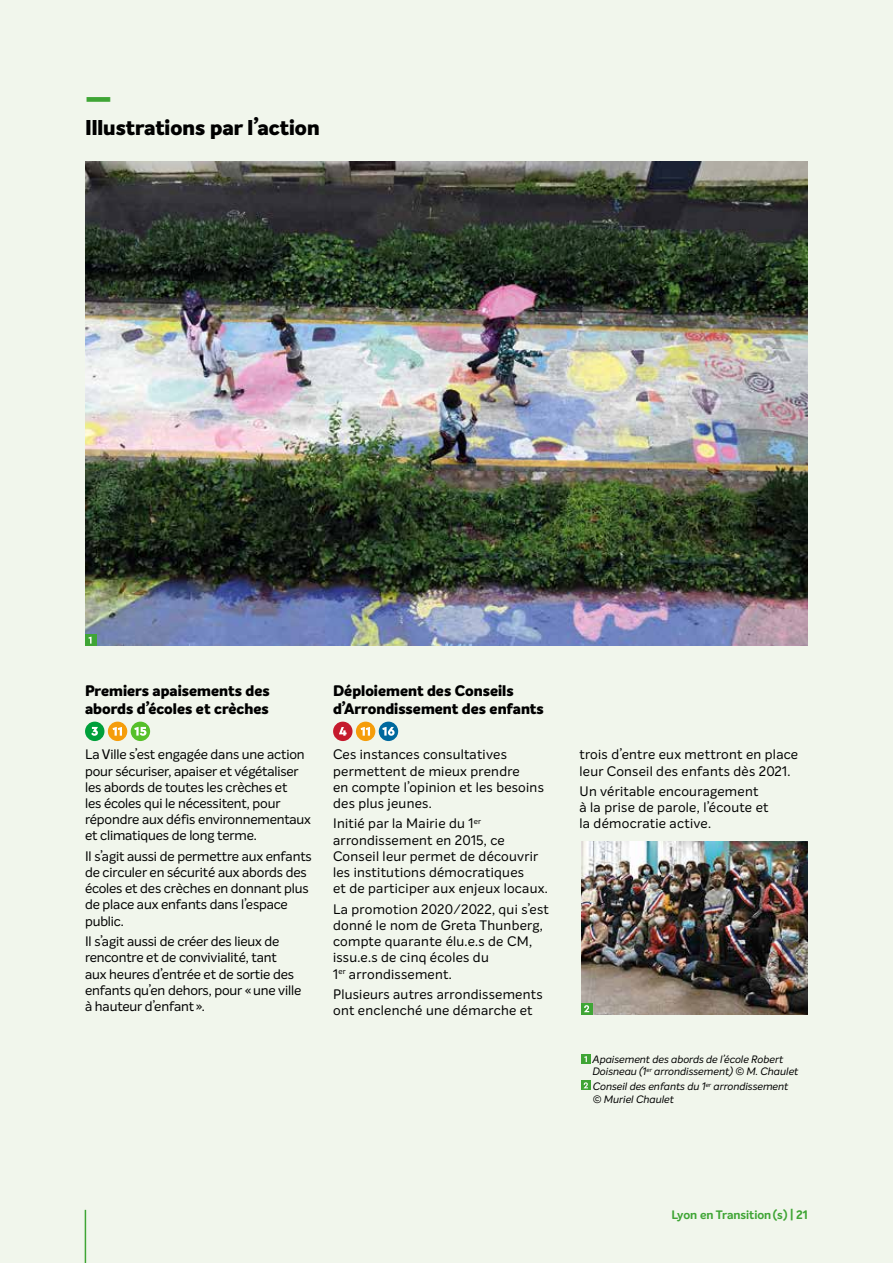
<style>
.page{position:relative;width:893px;height:1263px;background:#fff}
.page>*{position:absolute;margin:0;border:0;box-sizing:border-box;transform-origin:0 0}
.t1{font:800 31.5px "Intelo";color:#3fa535}
.t2{font:800 21px "Intelo";color:#000}
.t3{font:800 15px/18px "Intelo";color:#000}
.t4{font:13.5px/16.2px "Intelo";letter-spacing:.02em;color:#000}
.t5{font:13.5px/16.2px "Intelo";color:#000}
.t6{font:700 12px "Intelo";letter-spacing:-.01em;color:#3fa535}
.t7{font:italic 10.5px/12.6px "Intelo";color:#000}
</style>
<div class="page">
<div style="left:1px;top:0;width:892px;height:1263px;background:#f1f6ec"></div>
<hr style="left:85px;top:1210px;width:1px;height:53px;background:#3fa535">
<div style="left:131px;top:722px;width:19px;height:19px;background:#56c02a;border-radius:50%"></div>
<svg style="left:134px;top:727px;width:12px;height:9px"></svg>
<div style="left:108px;top:722px;width:19px;height:19px;background:#f59d0b;border-radius:50%"></div>
<svg style="left:113px;top:727px;width:9px;height:9px"></svg>
<div style="left:85px;top:722px;width:19px;height:19px;background:#00a03b;border-radius:50%"></div>
<svg style="left:91px;top:727px;width:7px;height:9px"></svg>
<div style="left:356px;top:722px;width:19px;height:19px;background:#f59d0b;border-radius:50%"></div>
<svg style="left:361px;top:727px;width:9px;height:9px"></svg>
<div style="left:379px;top:722px;width:19px;height:19px;background:#00699e;border-radius:50%"></div>
<svg style="left:382px;top:727px;width:13px;height:9px"></svg>
<div style="left:333px;top:722px;width:19px;height:19px;background:#c51a2d;border-radius:50%"></div>
<svg style="left:339px;top:727px;width:8px;height:9px"></svg>
<div style="left:581px;top:1054px;width:10px;height:10px;background:#3fa535"></div>
<svg style="left:584px;top:1056px;width:3px;height:6px"></svg>
<svg style="left:581px;top:1081px;width:10px;height:9px"></svg>
<svg style="left:584px;top:1082px;width:4px;height:6px"></svg>
<img style="left:85px;top:162px;width:723px;height:484px">
<div style="left:85px;top:635px;width:11px;height:11px;background:#3fa535"></div>
<svg style="left:88px;top:637px;width:4px;height:7px"></svg>
<img style="left:581px;top:842px;width:227px;height:172px">
<div style="left:581px;top:1003px;width:11px;height:11px;background:#3fa535"></div>
<svg style="left:584px;top:1005px;width:5px;height:7px"></svg>
<h1 class="t1" style="left:85px;top:78px;width:28px">—</h1>
<h2 class="t2" style="left:85px;top:114px;width:236px">Illustrations par l’action</h2>
<p class="t3" style="left:85px;top:682px;width:186px">Premiers apaisements des abords d’écoles et crèches</p>
<p class="t5" style="left:85px;top:746px;width:228px">La Ville s’est engagée dans une action pour sécuriser, apaiser et végétaliser les abords de toutes les crèches et<br>les écoles qui le nécessitent, pour répondre aux défis environnementaux et climatiques de long terme.</p>
<p class="t5" style="left:85px;top:848px;width:228px">I l s’agit aussi de permettre aux enfants de circuler en sécurité aux abords des écoles et des crèches en donnant plus de place aux enfants dans l’espace public.</p>
<p class="t5" style="left:85px;top:933px;width:218px">I l s’agit aussi de créer des lieux de rencontre et de convivialité, tant aux heures d’entrée et de sortie des enfants qu’en dehors, pour «une ville à hauteur d’enfant».</p>
<p class="t3" style="left:333px;top:682px;width:212px">Déploiement des Conseils d’Arrondissement des enfants</p>
<p class="t4" style="left:333px;top:746px;width:212px">Ces instances consultatives permettent de mieux prendre<br>en compte l’opinion et les besoins des plus jeunes.</p>
<p class="t4" style="left:333px;top:815px;width:216px">I nitié par la Mairie du 1<sup>er </sup>arrondissement en 2015, ce<br>Conseil leur permet de découvrir les institutions démocratiques<br>et de participer aux enjeux locaux.</p>
<p class="t4" style="left:333px;top:901px;width:217px">La promotion 2020/2022, qui s’est donné le nom de Greta Thunberg, compte quarante élu.e.s de CM, issu.e.s de cinq écoles du<br>1<sup>er</sup> arrondissement.</p>
<p class="t4" style="left:333px;top:986px;width:211px">Plusieurs autres arrondissements ont enclenché une démarche et</p>
<p class="t4" style="left:579px;top:746px;width:220px">trois d’entre eux mettront en place leur Conseil des enfants dès 2021.</p>
<p class="t4" style="left:579px;top:783px;width:191px">Un véritable encouragement à la prise de parole, l’écoute et la démocratie active.</p>
<p class="t7" style="left:593px;top:1053px;width:207px">Apaisement des abords de l’école Robert<br>Doisneau (1<sup>er</sup> arrondissement) © M. Chaulet</p>
<p class="t7" style="left:593px;top:1080px;width:197px">Conseil des enfants du 1<sup>er</sup> arrondissement © Muriel Chaulet</p>
<p class="t6" style="left:671px;top:1207px;width:138px">Lyon en Transition(s) | 21</p>
</div>
